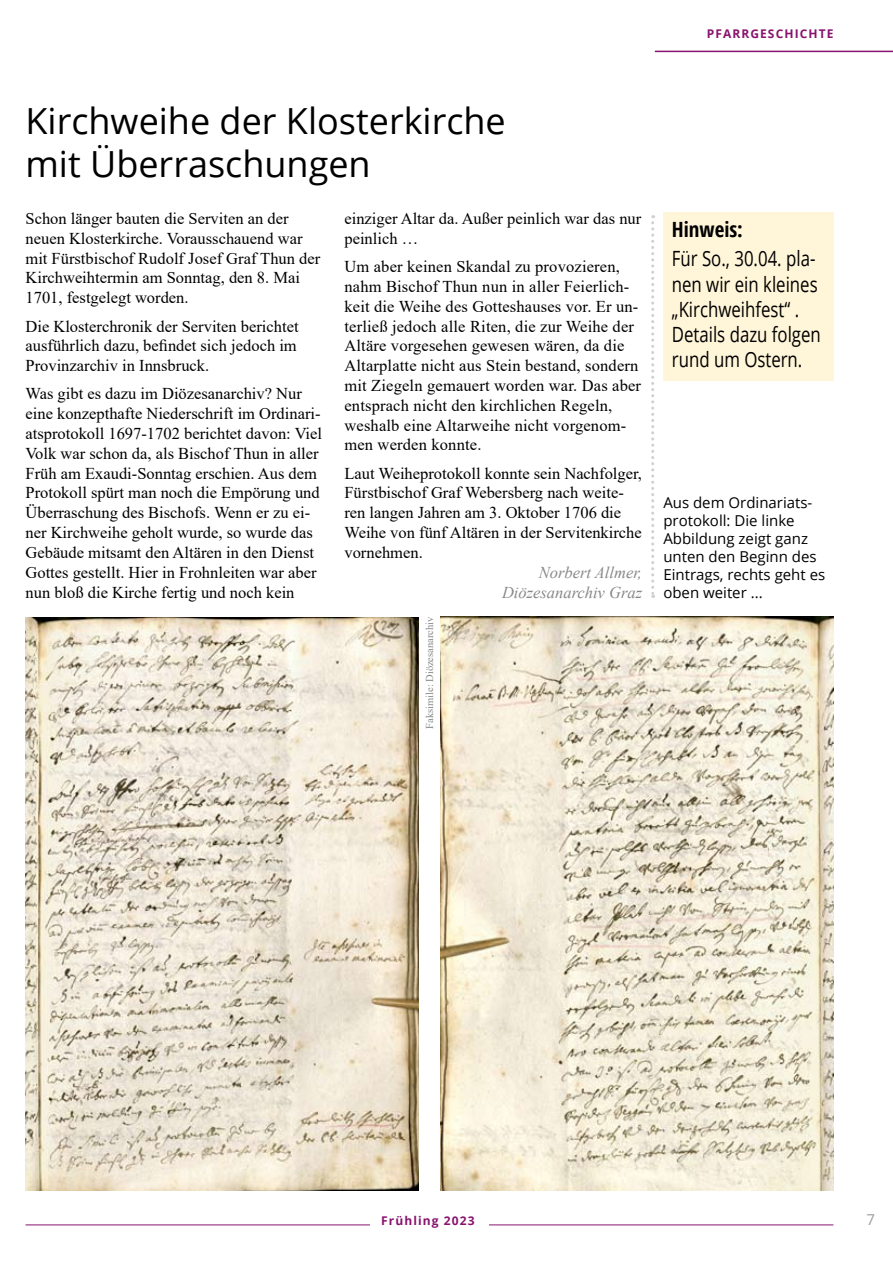
<style>
.page{position:relative;width:893px;height:1263px;background:#fff}
.page>*{position:absolute;margin:0;border:0;box-sizing:border-box;transform-origin:0 0}
.t1{font:36px/43.2px "Open Sans";color:#000}
.t2{font:21px/25.2px "Open Sans";color:#000;scale:.8 1}
.t3{font:700 condensed 21px "Open Sans";color:#000}
.t4{font:16.5px/19.8px "Times New Roman";color:#000}
.t5{font:italic 16.5px/19.8px "Times New Roman";color:#87888a;text-align:right}
.t6{font:15px/18px "Open Sans";color:#000}
.t7{font:15px "Open Sans";color:#9c9d9f}
.t8{font:700 12px "Open Sans";letter-spacing:.09em;color:#88136e}
.t9{font:10.5px "Times New Roman";color:#87888a}
</style>
<div class="page">
<hr style="left:26px;top:1224px;width:344px;height:1px;background:#88136e">
<hr style="left:489px;top:1224px;width:344px;height:1px;background:#88136e">
<hr style="left:655px;top:51px;width:238px;height:1px;background:#88136e">
<img style="left:26px;top:618px;width:393px;height:573px">
<svg style="left:651px;top:215px;width:3px;height:383px"></svg>
<img style="left:440px;top:617px;width:393px;height:574px">
<div style="left:663px;top:212px;width:170px;height:169px;background:#fff5d8"></div>
<p class="t8" style="left:707px;top:25px;width:18px">PFARRG</p>
<p class="t8" style="left:760px;top:25px;width:75px">ESCHI CHTE</p>
<h1 class="t1" style="left:26px;top:98px;width:482px">Kirchweihe der Klosterkirche mit Überraschungen</h1>
<p class="t4" style="left:26px;top:208px;width:296px">Schon länger bauten die Serviten an der neuen Klosterkirche. Vorausschauend war mit Fürstbischof Rudolf Josef Graf Thun der Kirchweihtermin am Sonntag, den 8. Mai 1701, festgelegt worden.</p>
<p class="t4" style="left:26px;top:316px;width:275px;text-align:justify">Die Klosterchronik der Serviten berichtet ausführlich dazu, befindet sich jedoch im Provinzarchiv in Innsbruck.</p>
<p class="t4" style="left:26px;top:383px;width:298px">Was gibt es dazu im Diözesanarchiv? Nur eine konzepthafte Niederschrift im Ordinari&shy;atsprotokoll 1697-1702 berichtet davon: Viel Volk war schon da, als Bischof Thun in aller Früh am Exaudi-Sonntag erschien. Aus dem Protokoll spürt man noch die Empörung und Überraschung des Bischofs. Wenn er zu ei&shy;ner Kirchweihe geholt wurde, so wurde das Gebäude mitsamt den Altären in den Dienst Gottes gestellt. Hier in Frohnleiten war aber nun bloß die Kirche fertig und noch kein</p>
<p class="t4" style="left:344px;top:208px;width:298px">einziger Altar da. Außer peinlich war das nur peinlich …</p>
<p class="t4" style="left:344px;top:256px;width:298px">Um aber keinen Skandal zu provozieren, nahm Bischof Thun nun in aller Feierlich&shy;keit die Weihe des Gotteshauses vor. Er un&shy;terließ jedoch alle Riten, die zur Weihe der Altäre vorgesehen gewesen wären, da die Altarplatte nicht aus Stein bestand, sondern mit Ziegeln gemauert worden war. Das aber entsprach nicht den kirchlichen Regeln, weshalb eine Altarweihe nicht vorgenom&shy;men werden konnte.</p>
<p class="t4" style="left:344px;top:463px;width:299px">Laut Weiheprotokoll konnte sein Nachfolger, Fürstbischof Graf Webersberg nach weite&shy;ren langen Jahren am 3. Oktober 1706 die Weihe von fünf Altären in der Servitenkirche vornehmen.</p>
<p class="t5" style="left:502px;top:562px;width:142px">Norbert Allmer,<br>Diözesanarchiv Graz</p>
<p class="t9" style="left:422px;top:729px;width:114px;rotate:-90deg">Faksimile: Diözesanarchiv</p>
<p class="t3" style="left:672px;top:215px;width:73px">Hinweis:</p>
<p class="t2" style="left:672px;top:246px;width:188px">Für So., 30.04. pla&shy;nen wir ein kleines „Kirchweihfest“ .<br>Details dazu folgen rund um Ostern.</p>
<p class="t6" style="left:663px;top:493px;width:163px">Aus dem Ordinariats&shy;protokoll: Die linke<br>Abbildung zeigt ganz unten den Beginn des<br>Eintrags, rechts geht es oben weiter ...</p>
<p class="t8" style="left:381px;top:1212px;width:95px">FRÜHLING 2023</p>
<p class="t7" style="left:866px;top:1209px;width:10px">7</p>
</div>
